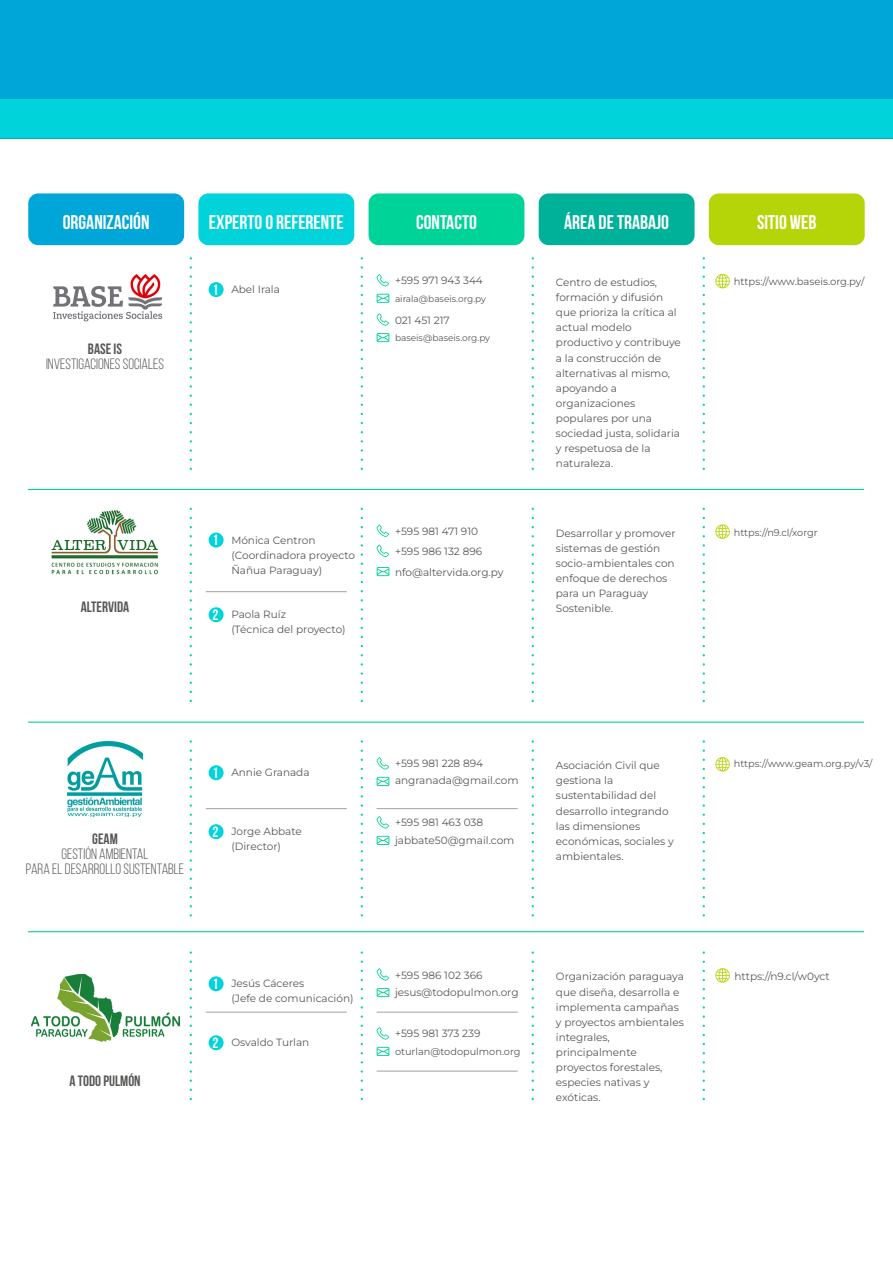
<style>
.page{position:relative;width:893px;height:1263px;background:#fff}
.page>*{position:absolute;margin:0;border:0;box-sizing:border-box;transform-origin:0 0}
.t1{font:700 19.8px "Bebas Neue";color:#fff}
.t2{font:15px/15px "Bebas Neue";color:#575756;text-align:center}
.t3{font:700 15px "Bebas Neue";color:#575756}
.t4{font:100 10.5px/15px "Montserrat";color:#575756}
.t5{font:100 10.05px "Montserrat";color:#575756}
.t6{font:100 9.75px "Montserrat";color:#575756}
.t7{font:100 9px "Montserrat";color:#575756}
.s1{font-family:"Bebas Neue";font-weight:700;font-size:15px;color:#fff}
</style>
<div class="page">
<div style="left:28px;top:193px;width:156px;height:52px;background:#00a6d8;border-radius:10px"></div>
<div style="left:198px;top:193px;width:156px;height:52px;background:#00d4da;border-radius:10px"></div>
<div style="left:369px;top:193px;width:155px;height:52px;background:#00d398;border-radius:10px"></div>
<div style="left:539px;top:193px;width:156px;height:52px;background:#00b199;border-radius:10px"></div>
<div style="left:709px;top:193px;width:156px;height:52px;background:#b5d509;border-radius:10px"></div>
<svg style="left:190px;top:258px;width:2px;height:212px"></svg>
<svg style="left:361px;top:258px;width:2px;height:212px"></svg>
<svg style="left:532px;top:258px;width:2px;height:212px"></svg>
<svg style="left:703px;top:258px;width:2px;height:212px"></svg>
<div style="left:209px;top:282px;width:15px;height:15px;background:#00d4da;border-radius:50%"></div>
<svg style="left:377px;top:274px;width:12px;height:12px"></svg>
<svg style="left:377px;top:294px;width:12px;height:9px"></svg>
<svg style="left:377px;top:313px;width:12px;height:13px"></svg>
<svg style="left:377px;top:333px;width:12px;height:9px"></svg>
<svg style="left:715px;top:274px;width:15px;height:15px"></svg>
<div style="left:0;top:0;width:893px;height:138px;background:#00a6d8"></div>
<div style="left:0;top:100px;width:893px;height:38px;background:#00d4da"></div>
<img style="left:53px;top:274px;width:110px;height:48px">
<hr style="left:28px;top:489px;width:836px;height:1px;background:#00d398">
<svg style="left:190px;top:509px;width:2px;height:192px"></svg>
<svg style="left:361px;top:509px;width:2px;height:192px"></svg>
<svg style="left:532px;top:509px;width:2px;height:192px"></svg>
<svg style="left:703px;top:509px;width:2px;height:192px"></svg>
<div style="left:209px;top:533px;width:15px;height:14px;background:#00d4da;border-radius:50%"></div>
<svg style="left:377px;top:524px;width:12px;height:13px"></svg>
<hr style="left:206px;top:591px;width:141px;height:1px;background:#a89f9a">
<div style="left:209px;top:607px;width:15px;height:15px;background:#00d4da;border-radius:50%"></div>
<svg style="left:377px;top:545px;width:12px;height:12px"></svg>
<svg style="left:377px;top:567px;width:12px;height:9px"></svg>
<svg style="left:715px;top:524px;width:15px;height:15px"></svg>
<img style="left:51px;top:510px;width:107px;height:65px">
<hr style="left:28px;top:721px;width:836px;height:2px;background:#00d398">
<svg style="left:190px;top:741px;width:2px;height:176px"></svg>
<svg style="left:361px;top:741px;width:2px;height:176px"></svg>
<svg style="left:532px;top:741px;width:2px;height:176px"></svg>
<svg style="left:703px;top:741px;width:2px;height:176px"></svg>
<div style="left:209px;top:765px;width:15px;height:15px;background:#00d4da;border-radius:50%"></div>
<svg style="left:377px;top:757px;width:12px;height:13px"></svg>
<svg style="left:377px;top:777px;width:12px;height:9px"></svg>
<hr style="left:377px;top:808px;width:141px;height:1px;background:#a89f9a">
<hr style="left:206px;top:808px;width:141px;height:1px;background:#a89f9a">
<div style="left:209px;top:824px;width:15px;height:15px;background:#00d4da;border-radius:50%"></div>
<svg style="left:377px;top:816px;width:12px;height:12px"></svg>
<svg style="left:377px;top:836px;width:12px;height:9px"></svg>
<svg style="left:715px;top:757px;width:15px;height:15px"></svg>
<img style="left:68px;top:741px;width:74px;height:75px">
<hr style="left:28px;top:931px;width:836px;height:1px;background:#00d398">
<svg style="left:190px;top:952px;width:2px;height:148px"></svg>
<svg style="left:361px;top:952px;width:2px;height:148px"></svg>
<svg style="left:532px;top:952px;width:2px;height:148px"></svg>
<svg style="left:703px;top:952px;width:2px;height:148px"></svg>
<div style="left:209px;top:976px;width:15px;height:15px;background:#00d4da;border-radius:50%"></div>
<svg style="left:377px;top:968px;width:12px;height:13px"></svg>
<svg style="left:377px;top:988px;width:12px;height:9px"></svg>
<hr style="left:377px;top:1012px;width:141px;height:1px;background:#a89f9a">
<hr style="left:206px;top:1012px;width:141px;height:1px;background:#a89f9a">
<div style="left:209px;top:1035px;width:15px;height:15px;background:#00d4da;border-radius:50%"></div>
<svg style="left:377px;top:1027px;width:12px;height:13px"></svg>
<svg style="left:377px;top:1047px;width:12px;height:9px"></svg>
<hr style="left:377px;top:1071px;width:141px;height:1px;background:#a89f9a">
<svg style="left:715px;top:968px;width:15px;height:15px"></svg>
<img style="left:31px;top:975px;width:148px;height:66px">
<h1 class="t1" style="left:63px;top:211px;width:88px">ORGANIZACIÓN</h1>
<h1 class="t1" style="left:416px;top:211px;width:62px">CONTACTO</h1>
<h1 class="t1" style="left:564px;top:211px;width:106px">ÁREA DE TRABAJO</h1>
<h1 class="t1" style="left:757px;top:211px;width:61px">SITIO WEB</h1>
<h1 class="t1" style="left:209px;top:211px;width:136px">EXPERTO O REFERENTE</h1>
<h2 class="t3" style="left:88px;top:341px;width:36px">BASE IS</h2>
<h2 class="t2" style="left:46px;top:357px;width:119px">INVESTIGACIONES SOCIALES</h2>
<h2 class="t3" style="left:81px;top:598px;width:50px">ALTERVIDA</h2>
<p class="t4" style="left:213px;top:282px;width:69px"><span class="s1">1</span> Abel Irala</p>
<p class="t4" style="left:231px;top:532px;width:125px;text-indent:-19px"><span class="s1">1</span> Mónica Centron (Coordinadora proyecto<br>Ñañua Paraguay)</p>
<p class="t4" style="left:231px;top:607px;width:116px;text-indent:-19px"><span class="s1">2</span> Paola Ruíz<br>(Técnica del proyecto)</p>
<p class="t4" style="left:395px;top:273px;width:89px">+595 971 943 344</p>
<p class="t5" style="left:734px;top:274px;width:132px">https://www.baseis.org.py/</p>
<p class="t7" style="left:395px;top:293px;width:93px">airala@baseis.org.py</p>
<p class="t4" style="left:395px;top:312px;width:56px">021 451 217</p>
<p class="t7" style="left:395px;top:332px;width:97px">baseis@baseis.org.py</p>
<p class="t4" style="left:556px;top:275px;width:127px">Centro de estudios, formación y difusión que prioriza la crítica al actual modelo productivo y contribuye a la construcción de alternativas al mismo, apoyando a organizaciones populares por una sociedad justa, solidaria y respetuosa de la naturaleza.</p>
<p class="t4" style="left:395px;top:523px;width:85px">+595 981 471 910</p>
<p class="t4" style="left:395px;top:541px;width:110px;line-height:20.5px">+595 986 132 896 nfo@altervida.org.py</p>
<p class="t4" style="left:556px;top:525px;width:121px">Desarrollar y promover sistemas de gestión socio-ambientales con enfoque de derechos para un Paraguay<br>Sostenible.</p>
<p class="t6" style="left:734px;top:526px;width:85px">https://n9.cl/xorgr</p>
<h2 class="t3" style="left:92px;top:831px;width:27px">GEAM</h2>
<h2 class="t2" style="left:26px;top:847px;width:160px">GESTIÓN AMBIENTAL<br>PARA EL DESARROLLO SUSTENTABLE</h2>
<p class="t4" style="left:395px;top:756px;width:90px">+595 981 228 894</p>
<p class="t6" style="left:734px;top:757px;width:140px">https://www.geam.org.py/v3/</p>
<p class="t4" style="left:395px;top:772px;width:125px">angranada@gmail.com</p>
<p class="t4" style="left:556px;top:758px;width:119px">Asociación Civil que gestiona la sustentabilidad del desarrollo integrando las dimensiones económicas, sociales y ambientales.</p>
<p class="t4" style="left:213px;top:765px;width:99px"><span class="s1">1</span> Annie Granada</p>
<p class="t4" style="left:213px;top:824px;width:91px;text-align:center"><span class="s1">2</span> Jorge Abbate (Director)</p>
<p class="t4" style="left:395px;top:813px;width:121px;line-height:18px">+595 981 463 038 jabbate50@gmail.com</p>
<h2 class="t3" style="left:69px;top:1073px;width:73px">A TODO PULMÓN</h2>
<p class="t4" style="left:231px;top:976px;width:124px;text-indent:-19px"><span class="s1">1</span> Jesús Cáceres<br>(Jefe de comunicación)</p>
<p class="t4" style="left:395px;top:966px;width:125px;line-height:17.7px">+595 986 102 366 jesus@todopulmon.org</p>
<p class="t4" style="left:213px;top:1035px;width:98px"><span class="s1">2</span> Osvaldo Turlan</p>
<p class="t4" style="left:395px;top:1026px;width:87px">+595 981 373 239</p>
<p class="t6" style="left:395px;top:1045px;width:127px">oturlan@todopulmon.org</p>
<p class="t4" style="left:556px;top:969px;width:130px">Organización paraguaya que diseña, desarrolla e implementa campañas y proyectos ambientales integrales, principalmente proyectos forestales, especies nativas y exóticas.</p>
<p class="t4" style="left:734px;top:968px;width:97px">https://n9.cl/w0yct</p>
</div>
